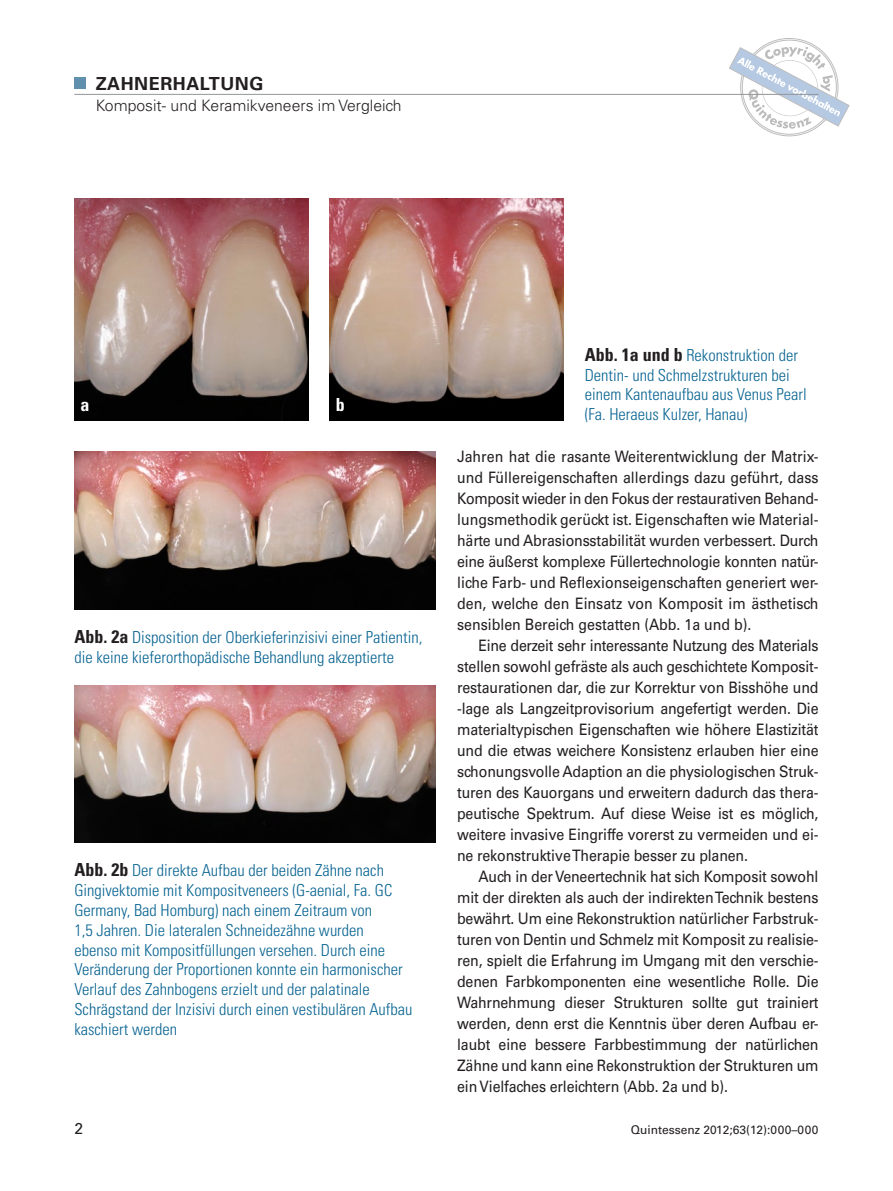
<style>
.page{position:relative;width:893px;height:1191px;background:#fff}
.page>*{position:absolute;margin:0;border:0;box-sizing:border-box;transform-origin:0 0}
.t1{font:700 18px "Univers LT Std";letter-spacing:.03em;color:#231f20}
.t2{font:700 condensed 18px "Univers LT Std";color:#fff}
.t3{font:300 condensed 16.5px/19.8px "Univers LT Std";color:#096492}
.t4{font:15.75px/21px "Univers LT Std";letter-spacing:-.01em;color:#231f20;text-align:justify;scale:.9 1}
.t5{font:300 15.75px "Univers LT Std";color:#231f20}
.t6{font:15.75px "Univers LT Std";letter-spacing:-.01em;color:#231f20}
.t7{font:12px "Univers LT Std";color:#231f20}
.s1{font-weight:700;font-size:18px;color:#231f20}
</style>
<div class="page">
<svg style="left:729px;top:38px;width:121px;height:99px"></svg>
<div style="left:74px;top:77px;width:12px;height:11px;background:#6190ae"></div>
<hr style="left:74px;top:94px;width:745px;height:1px;background:#939598">
<img style="left:74px;top:199px;width:234px;height:221px">
<img style="left:330px;top:199px;width:233px;height:221px">
<img style="left:74px;top:452px;width:362px;height:157px">
<img style="left:74px;top:685px;width:362px;height:157px">
<p class="t1" style="left:96px;top:73px;width:169px">ZAHNERHALTUNG</p>
<p class="t5" style="left:96px;top:96px;width:307px">Komposit- und Keramikveneers im Vergleich</p>
<p class="t2" style="left:81px;top:394px;width:10px">a</p>
<p class="t2" style="left:336px;top:394px;width:10px">b</p>
<p class="t3" style="left:74px;top:627px;width:350px"><span class="s1">Abb. 2a</span> Disposition der Oberkieferinzisivi einer Patientin, die keine kieferorthopädische Behandlung akzeptierte</p>
<p class="t3" style="left:74px;top:860px;width:340px"><span class="s1">Abb. 2b</span> Der direkte Aufbau der beiden Zähne nach Gingivektomie mit Kompositveneers (G-aenial, Fa. GC Germany, Bad Homburg) nach einem Zeitraum von<br>1,5 Jahren. Die lateralen Schneidezähne wurden<br>ebenso mit Kompositfüllungen versehen. Durch eine Veränderung der Proportionen konnte ein harmonischer Verlauf des Zahnbogens erzielt und der palatinale Schrägstand der Inzisivi durch einen vestibulären Aufbau kaschiert werden</p>
<p class="t3" style="left:585px;top:345px;width:223px"><span class="s1">Abb. 1a und b</span> Rekonstruktion der<br>Dentin- und Schmelzstrukturen bei einem Kantenaufbau aus Venus Pearl (Fa. Heraeus Kulzer, Hanau)</p>
<p class="t4" style="left:457px;top:446px;width:403px">Jahren hat die rasante Weiterentwicklung der Matrix&shy;und Füllereigenschaften allerdings dazu geführt, dass Komposit wieder in den Fokus der restaurativen Behand&shy;lungsmethodik gerückt ist. Eigenschaften wie Material&shy;härte und Abrasionsstabilität wurden verbessert. Durch eine äußerst komplexe Füllertechnologie konnten natür&shy;liche Farb- und Reflexionseigenschaften generiert wer&shy;den, welche den Einsatz von Komposit im ästhetisch sensiblen Bereich gestatten (Abb. 1a und b).</p>
<p class="t4" style="left:457px;top:635px;width:403px;text-indent:21px">Eine derzeit sehr interessante Nutzung des Materials stellen sowohl gefräste als auch geschichtete Komposit&shy;restaurationen dar, die zur Korrektur von Bisshöhe und -lage als Langzeitprovisorium angefertigt werden. Die materialtypischen Eigenschaften wie höhere Elastizität und die etwas weichere Konsistenz erlauben hier eine schonungsvolle Adaption an die physiologischen Struk&shy;turen des Kauorgans und erweitern dadurch das thera&shy;peutische Spektrum. Auf diese Weise ist es möglich, weitere invasive Eingriffe vorerst zu vermeiden und ei&shy;ne rekonstruktive Therapie besser zu planen.</p>
<p class="t4" style="left:457px;top:866px;width:403px;text-indent:21px">Auch in der Veneertechnik hat sich Komposit sowohl mit der direkten als auch der indirekten Technik bestens bewährt. Um eine Rekonstruktion natürlicher Farbstruk&shy;turen von Dentin und Schmelz mit Komposit zu realisie&shy;ren, spielt die Erfahrung im Umgang mit den verschie&shy;denen Farbkomponenten eine wesentliche Rolle. Die Wahrnehmung dieser Strukturen sollte gut trainiert werden, denn erst die Kenntnis über deren Aufbau er&shy;laubt eine bessere Farbbestimmung der natürlichen Zähne und kann eine Rekonstruktion der Strukturen um ein Vielfaches erleichtern (Abb. 2a und b).</p>
<p class="t6" style="left:74px;top:1119px;width:10px">2</p>
<p class="t7" style="left:631px;top:1123px;width:189px">Quintessenz 2012;63(12):000–000</p>
</div>
